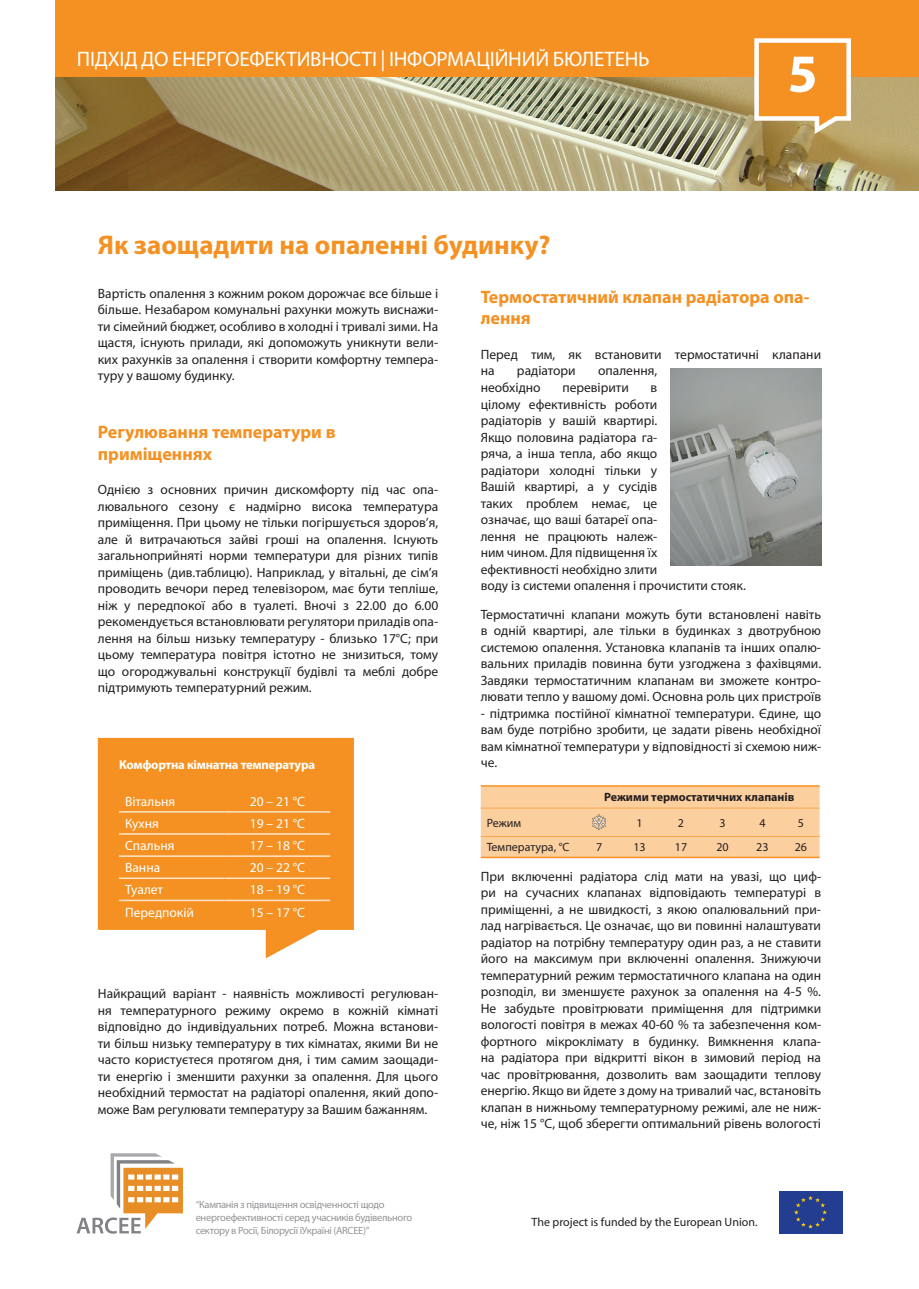
<style>
.page{position:relative;width:919px;height:1289px;background:#fff}
.page>*{position:absolute;margin:0;border:0;box-sizing:border-box;transform-origin:0 0}
.t1{font:700 54px "Myriad Pro";color:#fff}
.t2{font:700 27px "Myriad Pro";color:#f49122}
.t3{font:21px "Myriad Pro";letter-spacing:-.01em;color:#fff}
.t4{font:700 18px/21.6px "Myriad Pro";color:#f49122}
.t5{font:13.5px/16.5px "Myriad Pro";color:#231f20;text-align:justify}
.t6{font:13.5px "Myriad Pro";color:#fff}
.t7{font:700 12.75px "Myriad Pro";letter-spacing:-.02em;color:#fff}
.t8{font:12px "Myriad Pro";color:#231f20}
.t9{font:700 12px "Myriad Pro";color:#231f20}
.t10{font:10.5px/12.6px "Myriad Pro";letter-spacing:-.03em;color:#939598}
</style>
<div class="page">
<img style="left:55px;top:77px;width:863px;height:113px">
<svg style="left:98px;top:738px;width:256px;height:220px;background:#f59e3d"></svg>
<hr style="left:119px;top:811px;width:106px;height:1px;background:#fde5cb">
<hr style="left:225px;top:811px;width:105px;height:1px;background:#fde5cb">
<hr style="left:119px;top:833px;width:106px;height:1px;background:#fde5cb">
<hr style="left:225px;top:833px;width:105px;height:1px;background:#fde5cb">
<hr style="left:119px;top:855px;width:106px;height:1px;background:#fde5cb">
<hr style="left:225px;top:855px;width:105px;height:1px;background:#fde5cb">
<hr style="left:119px;top:877px;width:106px;height:2px;background:#fde5cb">
<hr style="left:225px;top:877px;width:105px;height:2px;background:#fde5cb">
<hr style="left:119px;top:899px;width:106px;height:2px;background:#fde5cb">
<hr style="left:225px;top:899px;width:105px;height:2px;background:#fde5cb">
<hr style="left:480px;top:856px;width:99px;height:2px;background:#f49122">
<hr style="left:579px;top:856px;width:40px;height:2px;background:#f49122">
<hr style="left:619px;top:856px;width:40px;height:2px;background:#f49122">
<hr style="left:659px;top:856px;width:43px;height:2px;background:#f49122">
<hr style="left:702px;top:856px;width:40px;height:2px;background:#f49122">
<hr style="left:742px;top:856px;width:40px;height:2px;background:#f49122">
<hr style="left:782px;top:856px;width:37px;height:2px;background:#f49122">
<hr style="left:480px;top:785px;width:99px;height:1px;background:#f49122">
<hr style="left:579px;top:785px;width:40px;height:1px;background:#f49122">
<hr style="left:619px;top:785px;width:40px;height:1px;background:#f49122">
<hr style="left:659px;top:785px;width:43px;height:1px;background:#f49122">
<hr style="left:702px;top:785px;width:40px;height:1px;background:#f49122">
<hr style="left:742px;top:785px;width:40px;height:1px;background:#f49122">
<hr style="left:782px;top:785px;width:37px;height:1px;background:#f49122">
<svg style="left:480px;top:786px;width:339px;height:71px;background:#fbcd9b"></svg>
<div style="left:55px;top:0;width:863px;height:77px;background:#f49122"></div>
<img style="left:670px;top:369px;width:151px;height:197px">
<div style="left:778px;top:1191px;width:64px;height:42px;background:#233e91"></div>
<svg style="left:794px;top:1196px;width:32px;height:32px"></svg>
<svg style="left:77px;top:1153px;width:106px;height:80px"></svg>
<svg style="left:752px;top:38px;width:101px;height:100px"></svg>
<h3 class="t3" style="left:77px;top:46px;width:245px">Підхід до енергоефективності</h3>
<h3 class="t3" style="left:380px;top:46px;width:56px">| інформ</h3>
<h3 class="t3" style="left:463px;top:46px;width:187px">аційний бюлетень</h3>
<h1 class="t1" style="left:787px;top:38px;width:31px">5</h1>
<h2 class="t2" style="left:98px;top:227px;width:454px">Як заощадити на опаленні будинку?</h2>
<p class="t5" style="left:98px;top:285px;width:342px">Вартість опалення з кожним роком дорожчає все більше і більше. Незабаром комунальні рахунки можуть виснажи&shy;ти сімейний бюджет, особливо в холодні і тривалі зими. На щастя, існують прилади, які допоможуть уникнути вели&shy;ких рахунків за опалення і створити комфортну темпера&shy;туру у вашому будинку.</p>
<h3 class="t4" style="left:480px;top:285px;width:330px">Термостатичний клапан радіатора опа&shy;лення</h3>
<p class="t5" style="left:480px;top:346px;width:342px">Перед тим, як встановити термостатичні клапани на</p>
<p class="t5" style="left:517px;top:362px;width:60px">радіатори</p>
<p class="t5" style="left:598px;top:362px;width:61px">опалення,</p>
<p class="t5" style="left:480px;top:379px;width:61px">необхідно</p>
<p class="t5" style="left:562px;top:379px;width:68px">перевірити</p>
<p class="t5" style="left:480px;top:379px;width:266px;text-align:left;text-indent:170px">в<br>цілому ефективність роботи<br>радіаторів у вашій квартирі.<br>Якщо половина радіатора га-<br>ряча, а інша тепла, або якщо<br>радіатори холодні тільки у<br>Вашій квартирі, а у сусідів<br>таких проблем немає, це<br>означає, що ваші батареї опа-<br>лення не працюють належ-<br>ним чином. Для підвищення їх<br>ефективності необхідно злити<br>воду із системи опалення і прочистити стояк.</p>
<p class="t5" style="left:480px;top:605px;width:342px">Термостатичні клапани можуть бути встановлені навіть в одній квартирі, але тільки в будинках з двотрубною системою опалення. Установка клапанів та інших опалю&shy;вальних приладів повинна бути узгоджена з фахівцями.<br>Завдяки термостатичним клапанам ви зможете контро&shy;лювати тепло у вашому домі. Основна роль цих пристроїв</p>
<p class="t5" style="left:480px;top:704px;width:342px">- підтримка постійної кімнатної температури. Єдине, що вам буде потрібно зробити, це задати рівень необхідної вам кімнатної температури у відповідності зі схемою ниж&shy;че.</p>
<p class="t9" style="left:604px;top:789px;width:192px">Режими термостатичних клапанів</p>
<p class="t8" style="left:486px;top:815px;width:36px">Режим</p>
<p class="t8" style="left:636px;top:815px;width:8px">1</p>
<p class="t8" style="left:678px;top:815px;width:8px">2</p>
<p class="t8" style="left:719px;top:815px;width:8px">3</p>
<p class="t8" style="left:759px;top:815px;width:8px">4</p>
<p class="t8" style="left:797px;top:815px;width:8px">5</p>
<p class="t8" style="left:486px;top:840px;width:84px">Температура, °C</p>
<p class="t8" style="left:596px;top:840px;width:8px">7</p>
<p class="t8" style="left:633px;top:840px;width:14px">13</p>
<p class="t8" style="left:674px;top:840px;width:14px">17</p>
<p class="t8" style="left:716px;top:840px;width:14px">20</p>
<p class="t8" style="left:756px;top:840px;width:14px">23</p>
<p class="t8" style="left:794px;top:840px;width:14px">26</p>
<p class="t5" style="left:480px;top:867px;width:342px">При включенні радіатора слід мати на увазі, що циф&shy;ри на сучасних клапанах відповідають температурі в приміщенні, а не швидкості, з якою опалювальний при&shy;лад нагрівається. Це означає, що ви повинні налаштувати радіатор на потрібну температуру один раз, а не ставити його на максимум при включенні опалення. Знижуючи температурний режим термостатичного клапана на один розподіл, ви зменшуєте рахунок за опалення на 4-5 %.<br>Не забудьте провітрювати приміщення для підтримки вологості повітря в межах 40-60 % та забезпечення ком&shy;фортного мікроклімату в будинку. Вимкнення клапа&shy;на радіатора при відкритті вікон в зимовий період на час провітрювання, дозволить вам заощадити теплову енергію. Якщо ви йдете з дому на тривалий час, встановіть клапан в нижньому температурному режимі, але не ниж&shy;че, ніж 15 °С, щоб зберегти оптимальний рівень вологості</p>
<h3 class="t4" style="left:98px;top:420px;width:239px">Регулювання температури в приміщеннях</h3>
<p class="t5" style="left:98px;top:481px;width:342px">Однією з основних причин дискомфорту під час опа&shy;лювального сезону є надмірно висока температура приміщення. При цьому не тільки погіршується здоров’я, але й витрачаються зайві гроші на опалення. Існують загальноприйняті норми температури для різних типів приміщень (див.таблицю). Наприклад, у вітальні, де сім’я проводить вечори перед телевізором, має бути тепліше, ніж у передпокої або в туалеті. Вночі з 22.00 до 6.00 рекомендується встановлювати регулятори приладів опа&shy;лення на більш низьку температуру - близько 17°С; при цьому температура повітря істотно не знизиться, тому що огороджувальні конструкції будівлі та меблі добре підтримують температурний режим.</p>
<p class="t7" style="left:119px;top:756px;width:197px">Комфортна кімнатна температура</p>
<p class="t6" style="left:125px;top:793px;width:52px">Вітальня</p>
<p class="t6" style="left:250px;top:793px;width:57px">20 – 21 °C</p>
<p class="t6" style="left:125px;top:815px;width:35px">Кухня</p>
<p class="t6" style="left:250px;top:815px;width:57px">19 – 21 °C</p>
<p class="t6" style="left:125px;top:837px;width:51px">Спальня</p>
<p class="t6" style="left:250px;top:837px;width:57px">17 – 18 °C</p>
<p class="t6" style="left:125px;top:859px;width:37px">Ванна</p>
<p class="t6" style="left:250px;top:859px;width:57px">20 – 22 °C</p>
<p class="t6" style="left:125px;top:881px;width:40px">Туалет</p>
<p class="t6" style="left:250px;top:881px;width:57px">18 – 19 °C</p>
<p class="t6" style="left:125px;top:903px;width:70px">Передпокій</p>
<p class="t6" style="left:250px;top:903px;width:57px">15 – 17 °C</p>
<p class="t5" style="left:98px;top:985px;width:342px">Найкращий варіант - наявність можливості регулюван&shy;ня температурного режиму окремо в кожній кімнаті відповідно до індивідуальних потреб. Можна встанови&shy;ти більш низьку температуру в тих кімнатах, якими Ви не часто користуєтеся протягом дня, і тим самим заощади&shy;ти енергію і зменшити рахунки за опалення. Для цього необхідний термостат на радіаторі опалення, який допо&shy;може Вам регулювати температуру за Вашим бажанням.</p>
<p class="t10" style="left:196px;top:1198px;width:218px">“Кампанія з підвищення освідченності щодо енергоефективності серед учасників будівельного сектору в Росії, Білорусії іУкраїні (ARCEE)”</p>
<p class="t8" style="left:531px;top:1214px;width:228px">The project is funded by the European Union.</p>
</div>
